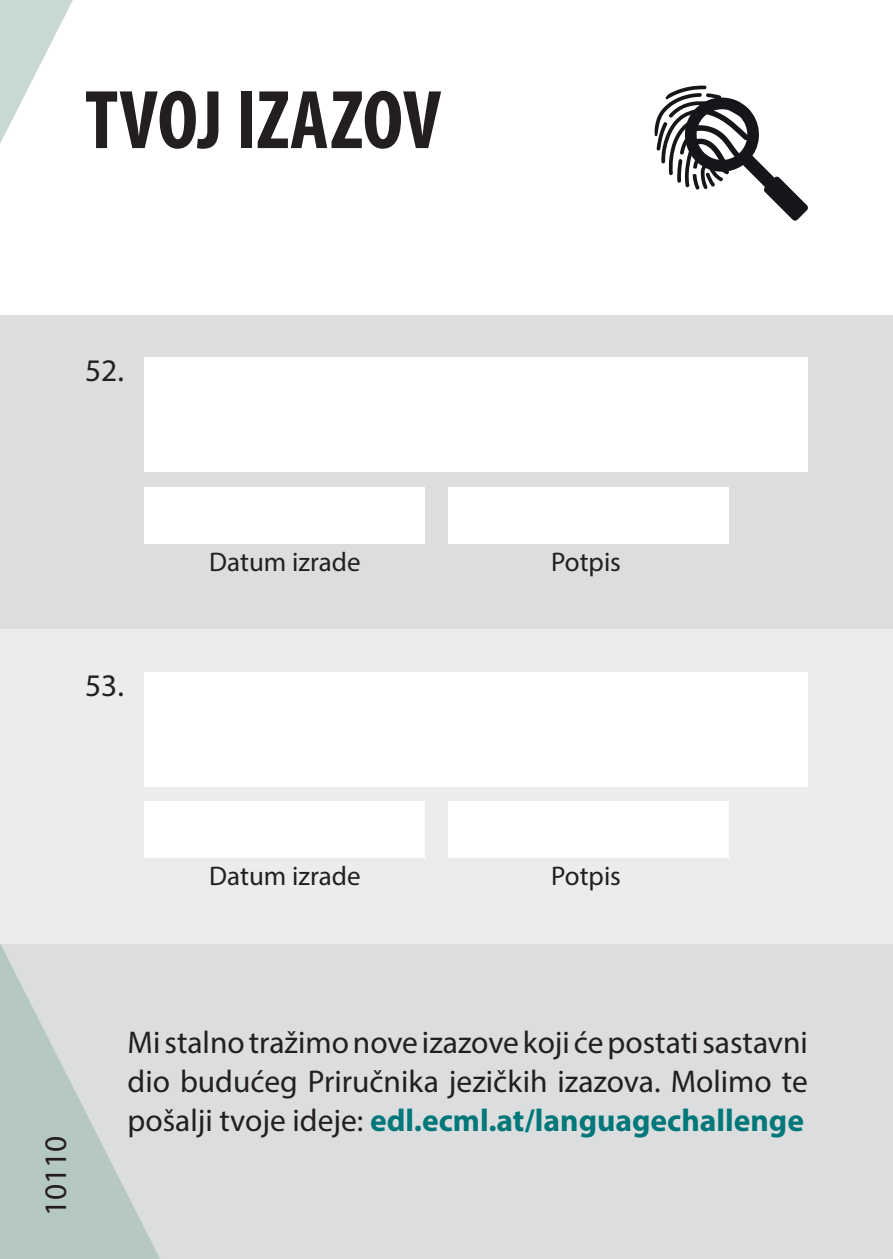
<style>
.page{position:relative;width:893px;height:1259px;background:#fff}
.page>*{position:absolute;margin:0;border:0;box-sizing:border-box;transform-origin:0 0}
.t1{font:700 condensed 84px "Myriad Pro";color:#231f20}
.t2{font:31.5px/39px "Myriad Pro";color:#231f20;text-align:justify}
.t3{font:27px "Myriad Pro";color:#231f20}
.s1{font-weight:700;color:#007879}
</style>
<div class="page">
<div style="left:0;top:944px;width:893px;height:315px;background:#dcdddf"></div>
<div style="left:0;top:315px;width:893px;height:314px;background:#dcdddf"></div>
<div style="left:0;top:629px;width:893px;height:315px;background:#ececee"></div>
<svg style="left:0;top:770px;width:160px;height:489px"></svg>
<svg style="left:0;top:0;width:73px;height:144px"></svg>
<div style="left:145px;top:487px;width:280px;height:56px;background:#fff"></div>
<div style="left:448px;top:487px;width:281px;height:56px;background:#fff"></div>
<div style="left:145px;top:357px;width:663px;height:115px;background:#fff"></div>
<div style="left:145px;top:801px;width:280px;height:57px;background:#fff"></div>
<div style="left:448px;top:801px;width:281px;height:57px;background:#fff"></div>
<div style="left:145px;top:672px;width:663px;height:115px;background:#fff"></div>
<svg style="left:655px;top:86px;width:153px;height:135px"></svg>
<h1 class="t1" style="left:85px;top:68px;width:357px">TVOJ IZAZOV</h1>
<p class="t2" style="left:85px;top:350px;width:40px">52.</p>
<p class="t2" style="left:85px;top:665px;width:40px">53.</p>
<p class="t3" style="left:209px;top:545px;width:153px">Datum izrade</p>
<p class="t3" style="left:551px;top:545px;width:71px">Potpis</p>
<p class="t2" style="left:36px;top:1216px;width:82px;rotate:-90deg">10110</p>
<p class="t3" style="left:209px;top:859px;width:153px">Datum izrade</p>
<p class="t3" style="left:551px;top:859px;width:71px">Potpis</p>
<p class="t2" style="left:128px;top:1022px;width:682px">Mi stalno tražimo nove izazove koji će postati sastavni dio budućeg Priručnika jezičkih izazova. Molimo te pošalji tvoje ideje: <span class="s1">edl.ecml.at/languagechallenge</span></p>
</div>
